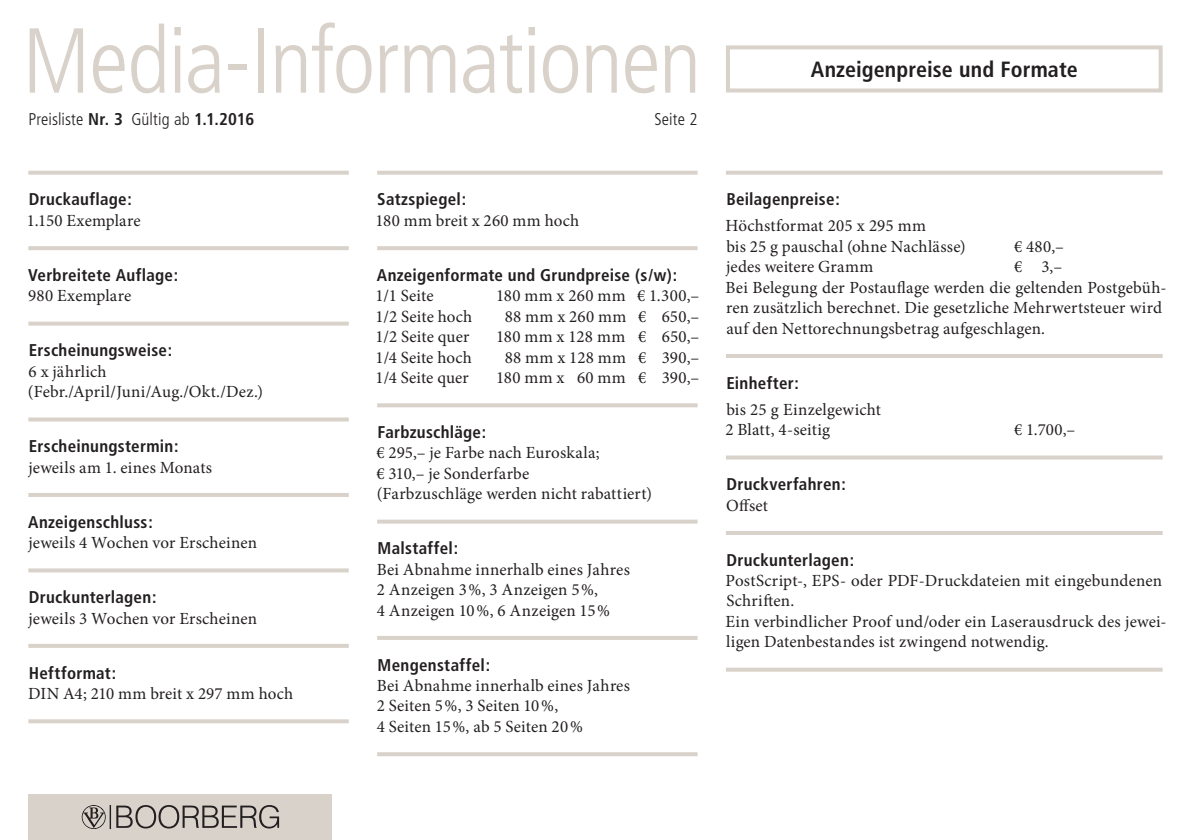
<style>
.page{position:relative;width:1191px;height:840px;background:#fff}
.page>*{position:absolute;margin:0;border:0;box-sizing:border-box;transform-origin:0 0}
.t1{font:300 condensed 92px "Frutiger";letter-spacing:-.02em;color:#d9d2ca}
.t2{font:700 condensed 22px "Frutiger";letter-spacing:.005em;color:#231f20}
.t3{font:17px/20.4px "Minion Pro";letter-spacing:.01em;color:#231f20}
.t4{font:700 condensed 17px "Frutiger";letter-spacing:.015em;color:#231f20}
.t5{font:300 condensed 17px "Frutiger";letter-spacing:.005em;color:#231f20}
.s1{font-weight:700}
</style>
<div class="page">
<div style="left:28px;top:794px;width:304px;height:45px;background:#d9d2ca"></div>
<svg style="left:82px;top:805px;width:197px;height:23px"></svg>
<div style="left:726px;top:45px;width:436px;height:47px;border:4px solid #d9d2ca"></div>
<svg style="left:28px;top:171px;width:321px;height:4px"></svg>
<hr style="left:28px;top:246px;width:321px;height:4px;background:#d9d2ca">
<svg style="left:28px;top:321px;width:321px;height:4px"></svg>
<svg style="left:28px;top:417px;width:321px;height:4px"></svg>
<svg style="left:28px;top:493px;width:321px;height:3px"></svg>
<svg style="left:28px;top:568px;width:321px;height:4px"></svg>
<svg style="left:28px;top:644px;width:321px;height:3px"></svg>
<svg style="left:28px;top:719px;width:321px;height:4px"></svg>
<svg style="left:377px;top:171px;width:320px;height:4px"></svg>
<hr style="left:377px;top:246px;width:320px;height:4px;background:#d9d2ca">
<svg style="left:377px;top:403px;width:320px;height:4px"></svg>
<svg style="left:377px;top:519px;width:320px;height:4px"></svg>
<svg style="left:377px;top:636px;width:320px;height:3px"></svg>
<svg style="left:377px;top:752px;width:320px;height:3px"></svg>
<svg style="left:726px;top:171px;width:436px;height:4px;background:#dbd5cd"></svg>
<hr style="left:726px;top:354px;width:436px;height:4px;background:#d9d2ca">
<svg style="left:726px;top:455px;width:436px;height:4px;background:#ddd7d0"></svg>
<svg style="left:726px;top:531px;width:436px;height:3px"></svg>
<svg style="left:726px;top:667px;width:436px;height:4px;background:#dfd9d3"></svg>
<h1 class="t1" style="left:22px;top:9px;width:680px">Media-Informationen</h1>
<p class="t5" style="left:28px;top:109px;width:227px">Preisliste <span class="s1">Nr. 3</span> Gültig ab <span class="s1">1.1.2016</span></p>
<p class="t5" style="left:654px;top:109px;width:45px">Seite 2</p>
<p class="t4" style="left:29px;top:189px;width:105px">Druckauflage:</p>
<p class="t3" style="left:27px;top:210px;width:115px">1.150 Exemplare</p>
<p class="t4" style="left:28px;top:265px;width:152px">Verbreitete Auflage:</p>
<p class="t3" style="left:28px;top:285px;width:105px">980 Exemplare</p>
<p class="t4" style="left:29px;top:340px;width:145px">Erscheinungsweise:</p>
<p class="t3" style="left:28px;top:361px;width:237px">6 x jährlich (Febr./April/Juni/Aug./Okt./Dez.)</p>
<p class="t4" style="left:29px;top:436px;width:151px">Erscheinungstermin:</p>
<p class="t3" style="left:28px;top:457px;width:185px">jeweils am 1. eines Monats</p>
<p class="t4" style="left:28px;top:511px;width:126px">Anzeigenschluss:</p>
<p class="t3" style="left:28px;top:532px;width:230px">jeweils 4 Wochen vor Erscheinen</p>
<p class="t4" style="left:29px;top:586px;width:129px">Druckunterlagen:</p>
<p class="t3" style="left:28px;top:607px;width:230px">jeweils 3 Wochen vor Erscheinen</p>
<p class="t4" style="left:29px;top:662px;width:89px">Heftformat:</p>
<p class="t3" style="left:28px;top:683px;width:266px">DIN A4; 210 mm breit x 297 mm hoch</p>
<p class="t4" style="left:377px;top:189px;width:91px">Satzspiegel:</p>
<p class="t3" style="left:375px;top:210px;width:205px">180 mm breit x 260 mm hoch</p>
<p class="t4" style="left:377px;top:265px;width:302px">Anzeigenformate und Grundpreise (s/w):</p>
<p class="t3" style="left:375px;top:285px;width:60px">1/1 Seite</p>
<p class="t3" style="left:496px;top:285px;width:204px">180 mm x 260 mm € 1.300,–</p>
<p class="t3" style="left:375px;top:306px;width:98px">1/2 Seite hoch</p>
<p class="t3" style="left:505px;top:306px;width:196px">88 mm x 260 mm € 650,–</p>
<p class="t3" style="left:375px;top:326px;width:95px">1/2 Seite quer</p>
<p class="t3" style="left:496px;top:326px;width:204px">180 mm x 128 mm € 650,–</p>
<p class="t3" style="left:376px;top:347px;width:98px">1/4 Seite hoch</p>
<p class="t3" style="left:505px;top:347px;width:196px">88 mm x 128 mm € 390,–</p>
<p class="t3" style="left:376px;top:367px;width:95px">1/4 Seite quer</p>
<p class="t3" style="left:496px;top:367px;width:204px">180 mm x 60 mm € 390,–</p>
<p class="t4" style="left:377px;top:421px;width:110px">Farbzuschläge:</p>
<p class="t3" style="left:376px;top:442px;width:277px">€ 295,– je Farbe nach Euroskala;<br>€ 310,– je Sonderfarbe<br>(Farbzuschläge werden nicht rabattiert)</p>
<p class="t4" style="left:377px;top:538px;width:82px">Malstaffel:</p>
<p class="t3" style="left:377px;top:559px;width:255px">Bei Abnahme innerhalb eines Jahres<br>2 Anzeigen 3%, 3 Anzeigen 5%,<br>4 Anzeigen 10%, 6 Anzeigen 15%</p>
<p class="t4" style="left:377px;top:654px;width:114px">Mengenstaffel:</p>
<p class="t3" style="left:377px;top:675px;width:255px">Bei Abnahme innerhalb eines Jahres<br>2 Seiten 5%, 3 Seiten 10%,<br>4 Seiten 15%, ab 5 Seiten 20%</p>
<p class="t2" style="left:811px;top:56px;width:268px">Anzeigenpreise und Formate</p>
<p class="t4" style="left:726px;top:189px;width:115px">Beilagenpreise:</p>
<p class="t3" style="left:725px;top:216px;width:242px">Höchstformat 205 x 295 mm<br>bis 25 g pauschal (ohne Nachlässe)</p>
<p class="t3" style="left:1014px;top:236px;width:51px">€ 480,–</p>
<p class="t3" style="left:726px;top:256px;width:149px">jedes weitere Gramm</p>
<p class="t3" style="left:725px;top:256px;width:440px;text-indent:288px">€ 3,–<br>Bei Belegung der Postauflage werden die geltenden Postgebüh&shy;ren zusätzlich berechnet. Die gesetzliche Mehrwertsteuer wird auf den Nettorechnungsbetrag aufgeschlagen.</p>
<p class="t4" style="left:726px;top:372px;width:74px">Einhefter:</p>
<p class="t3" style="left:725px;top:399px;width:157px">bis 25 g Einzelgewicht<br>2 Blatt, 4-seitig</p>
<p class="t3" style="left:1014px;top:419px;width:63px">€ 1.700,–</p>
<p class="t4" style="left:726px;top:474px;width:121px">Druckverfahren:</p>
<p class="t3" style="left:726px;top:494px;width:44px">Offset</p>
<p class="t4" style="left:726px;top:549px;width:129px">Druckunterlagen:</p>
<p class="t3" style="left:725px;top:570px;width:441px">PostScript-, EPS- oder PDF-Druckdateien mit eingebundenen Schriften.<br>Ein verbindlicher Proof und/oder ein Laserausdruck des jewei&shy;ligen Datenbestandes ist zwingend notwendig.</p>
</div>
